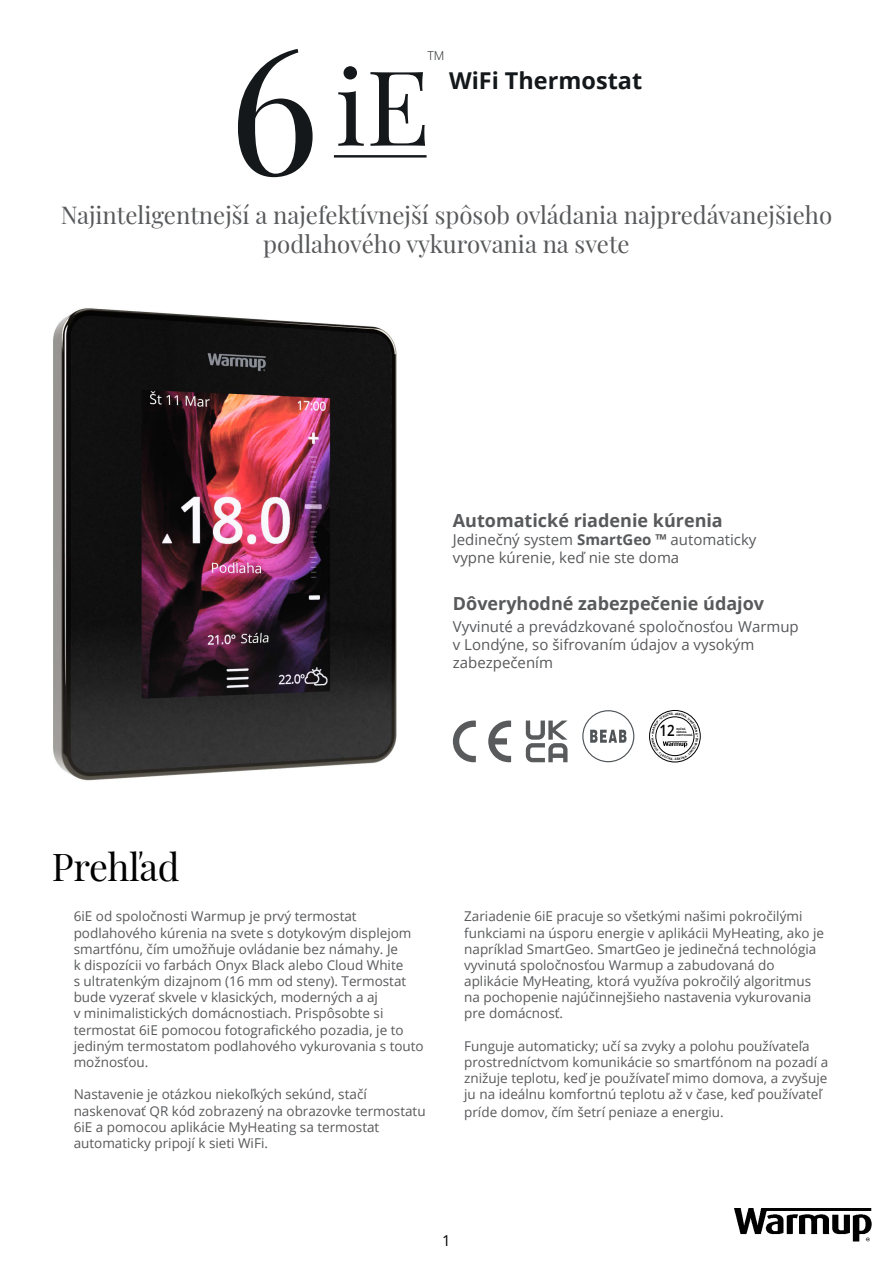
<style>
.page{position:relative;width:893px;height:1263px;background:#fff}
.page>*{position:absolute;margin:0;border:0;box-sizing:border-box;transform-origin:0 0}
.t1{font:104.1px "Playfair Display";color:#14181a}
.t2{font:37.5px "Playfair Display";letter-spacing:-.01em;color:#000}
.t3{font:24px/28.8px "Playfair Display";color:#58595b;text-align:center}
.t4{font:700 23.25px "Open Sans";color:#14181a}
.t5{font:700 18px "Open Sans";color:#58595b}
.t6{font:600 15.6px "Open Sans";color:#000;scale:.86 1}
.t7{font:15px/18px "Open Sans";color:#58595b}
.t8{font:15px "Open Sans";color:#000}
.t9{font:13.5px/16.2px "Open Sans";color:#58595b}
.t10{font:300 12.15px "Open Sans";color:#191d20}
.t11{font:700 2.55px/3.3px "Open Sans";color:#000}
.s1{font-size:174px}
.s2{font-weight:700}
</style>
<div class="page">
<img style="left:53px;top:308px;width:632px;height:473px">
<hr style="left:334px;top:155px;width:93px;height:3px;background:#14181a">
<svg style="left:453px;top:720px;width:23px;height:42px"></svg>
<svg style="left:488px;top:720px;width:23px;height:42px"></svg>
<svg style="left:526px;top:720px;width:42px;height:42px"></svg>
<div style="left:649px;top:710px;width:51px;height:52px;border:1px solid #000;border-radius:50%"></div>
<svg style="left:582px;top:710px;width:52px;height:52px"></svg>
<img style="left:734px;top:1209px;width:138px;height:32px">
<svg style="left:651px;top:712px;width:48px;height:49px"></svg>
<h1 class="t1" style="left:228px;top:25px;width:203px"><span class="s1">6</span>iE</h1>
<h3 class="t3" style="left:61px;top:198px;width:773px">Najinteligentnejší a najefektívnejší spôsob ovládania najpredávanejšieho podlahového vykurovania na svete</h3>
<p class="t10" style="left:428px;top:47px;width:19px">TM</p>
<h3 class="t4" style="left:449px;top:64px;width:195px">WiFi Thermostat</h3>
<h3 class="t5" style="left:453px;top:508px;width:271px">Automatické riadenie kúrenia</h3>
<p class="t7" style="left:453px;top:530px;width:305px">Jedinečný system <span class="s2">SmartGeo ™</span> automaticky vypne kúrenie, keď nie ste doma</p>
<h3 class="t5" style="left:453px;top:591px;width:313px">Dôveryhodné zabezpečenie údajov</h3>
<p class="t7" style="left:453px;top:617px;width:347px">Vyvinuté a prevádzkované spoločnosťou Warmup v Londýne, so šifrovaním údajov a vysokým zabezpečením</p>
<p class="t6" style="left:659px;top:720px;width:19px">12</p>
<p class="t11" style="left:676px;top:727px;width:12px">ROČNÁ<br>ZÁRUKA</p>
<p class="t11" style="left:676px;top:733px;width:18px">LIMITOVANÁ</p>
<h2 class="t2" style="left:52px;top:838px;width:129px">Prehľad</h2>
<p class="t9" style="left:74px;top:908px;width:352px">6iE od spoločnosti Warmup je prvý termostat podlahového kúrenia na svete s dotykovým displejom smartfónu, čím umožňuje ovládanie bez námahy. Je<br>k dispozícii vo farbách Onyx Black alebo Cloud White<br>s ultratenkým dizajnom (16 mm od steny). Termostat bude vyzerať skvele v klasických, moderných a aj<br>v minimalistických domácnostiach. Prispôsobte si termostat 6iE pomocou fotografického pozadia, je to jediným termostatom podlahového vykurovania s touto možnosťou.</p>
<p class="t9" style="left:74px;top:1086px;width:353px">Nastavenie je otázkou niekoľkých sekúnd, stačí naskenovať QR kód zobrazený na obrazovke termostatu 6iE a pomocou aplikácie MyHeating sa termostat automaticky pripojí k sieti WiFi.</p>
<p class="t9" style="left:464px;top:908px;width:361px">Zariadenie 6iE pracuje so všetkými našimi pokročilými funkciami na úsporu energie v aplikácii MyHeating, ako je napríklad SmartGeo. SmartGeo je jedinečná technológia vyvinutá spoločnosťou Warmup a zabudovaná do aplikácie MyHeating, ktorá využíva pokročilý algoritmus na pochopenie najúčinnejšieho nastavenia vykurovania pre domácnosť.</p>
<p class="t9" style="left:464px;top:1037px;width:365px">Funguje automaticky; učí sa zvyky a polohu používateľa prostredníctvom komunikácie so smartfónom na pozadí a znižuje teplotu, keď je používateľ mimo domova, a zvyšuje ju na ideálnu komfortnú teplotu až v čase, keď používateľ</p>
<p class="t9" style="left:464px;top:1104px;width:261px">príde domov, čím šetrí peniaze a energiu.</p>
<p class="t8" style="left:442px;top:1230px;width:10px">1</p>
</div>
